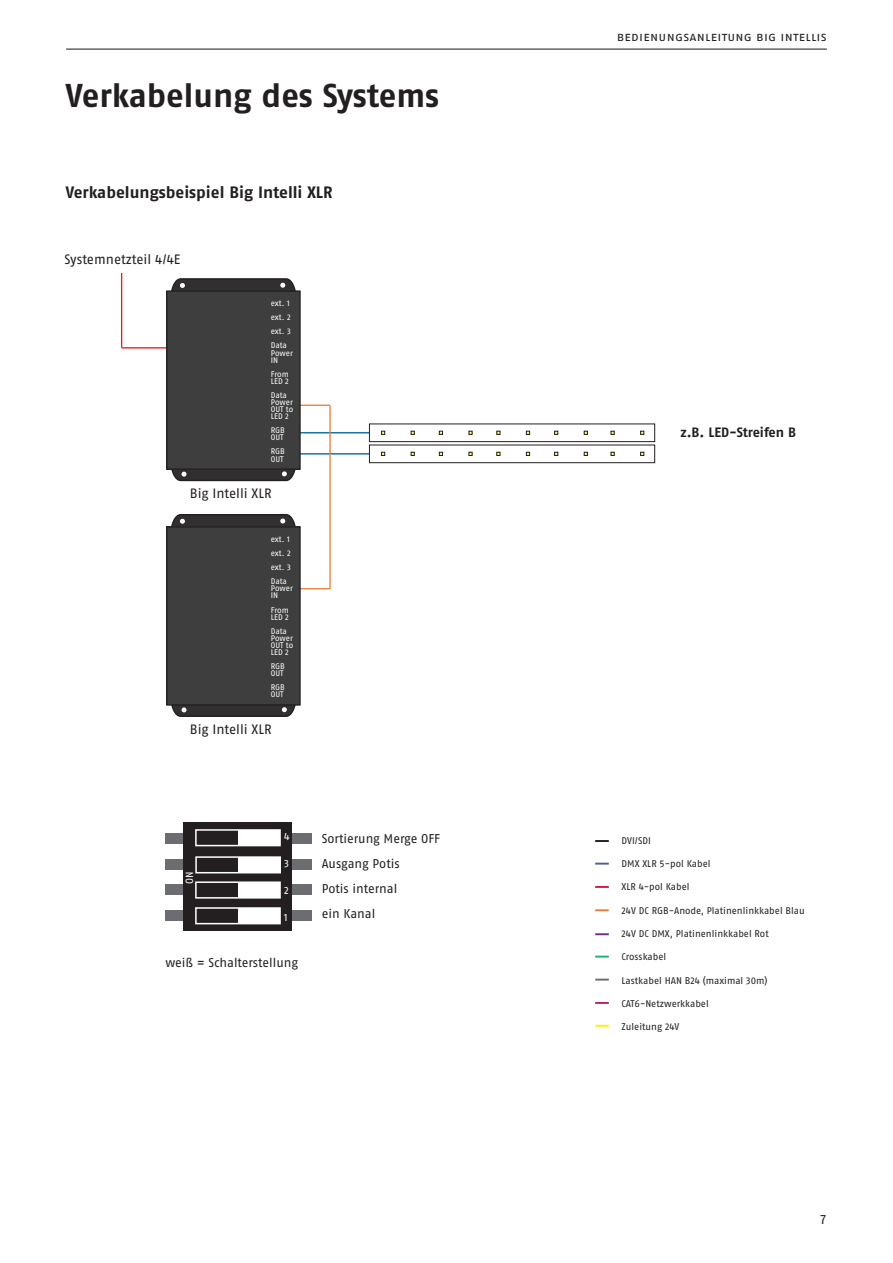
<style>
.page{position:relative;width:893px;height:1263px;background:#fff}
.page>*{position:absolute;margin:0;border:0;box-sizing:border-box;transform-origin:0 0}
.t1{font:700 33px "Fago OT";letter-spacing:-.005em;color:#231f20}
.t2{font:700 16.5px "Fago OT";color:#231f20}
.t3{font:13.65px "Fago OT";color:#231f20}
.t4{font:700 13.65px "Fago OT";color:#231f20}
.t5{font:12.75px/24.8px "Fago OT";letter-spacing:.005em;color:#231f20}
.t6{font:10.5px "Fago OT";color:#fff}
.t7{font:9.75px "Fago OT";color:#231f20}
.t8{font:8.1px/7.1px "Fago OT";letter-spacing:-.005em;color:#fff}
</style>
<div class="page">
<hr style="left:66px;top:49px;width:761px;height:1px;background:#231f20">
<hr style="left:286px;top:588px;width:44px;height:1px;background:#ea803d">
<hr style="left:286px;top:405px;width:44px;height:1px;background:#ea803d">
<hr style="left:286px;top:432px;width:83px;height:1px;background:#01669a">
<div style="left:369px;top:423px;width:286px;height:19px;border:1px solid #231f20"></div>
<svg style="left:381px;top:431px;width:4px;height:4px"></svg>
<svg style="left:411px;top:431px;width:4px;height:4px"></svg>
<svg style="left:439px;top:431px;width:4px;height:4px"></svg>
<svg style="left:468px;top:431px;width:5px;height:4px"></svg>
<svg style="left:496px;top:431px;width:4px;height:4px"></svg>
<svg style="left:526px;top:431px;width:4px;height:4px"></svg>
<svg style="left:554px;top:431px;width:4px;height:4px"></svg>
<svg style="left:584px;top:431px;width:4px;height:4px"></svg>
<svg style="left:611px;top:431px;width:4px;height:4px"></svg>
<svg style="left:640px;top:431px;width:4px;height:4px"></svg>
<hr style="left:287px;top:453px;width:84px;height:1px;background:#01669a">
<div style="left:369px;top:444px;width:286px;height:19px;border:1px solid #231f20"></div>
<svg style="left:381px;top:452px;width:4px;height:4px"></svg>
<svg style="left:411px;top:452px;width:4px;height:4px"></svg>
<svg style="left:439px;top:452px;width:4px;height:4px"></svg>
<svg style="left:468px;top:452px;width:5px;height:4px"></svg>
<svg style="left:496px;top:452px;width:4px;height:4px"></svg>
<svg style="left:526px;top:452px;width:4px;height:4px"></svg>
<svg style="left:554px;top:452px;width:4px;height:4px"></svg>
<svg style="left:584px;top:452px;width:4px;height:4px"></svg>
<svg style="left:611px;top:452px;width:4px;height:4px"></svg>
<svg style="left:640px;top:452px;width:4px;height:4px"></svg>
<hr style="left:122px;top:347px;width:44px;height:1px;background:#ee1d23">
<hr style="left:121px;top:273px;width:1px;height:74px;background:#ee1d23">
<svg style="left:171px;top:278px;width:125px;height:12px"></svg>
<svg style="left:171px;top:470px;width:125px;height:12px"></svg>
<div style="left:167px;top:291px;width:133px;height:178px;background:#3e3e3f"></div>
<div style="left:166px;top:290px;width:135px;height:180px;border:1px solid #231f20"></div>
<hr style="left:329px;top:406px;width:2px;height:183px;background:#ea803d">
<svg style="left:171px;top:514px;width:125px;height:12px"></svg>
<svg style="left:171px;top:706px;width:125px;height:11px"></svg>
<div style="left:167px;top:527px;width:133px;height:178px;background:#3e3e3f"></div>
<div style="left:166px;top:526px;width:135px;height:180px;border:1px solid #231f20"></div>
<div style="left:165px;top:833px;width:146px;height:11px;background:#6c6d70"></div>
<div style="left:165px;top:884px;width:146px;height:11px;background:#6c6d70"></div>
<div style="left:165px;top:860px;width:146px;height:10px;background:#6c6d70"></div>
<div style="left:165px;top:911px;width:146px;height:10px;background:#6c6d70"></div>
<div style="left:183px;top:822px;width:109px;height:109px;background:#231f20"></div>
<div style="left:195px;top:829px;width:86px;height:17px;border:2px solid #fff"></div>
<div style="left:238px;top:830px;width:42px;height:15px;background:#fff"></div>
<div style="left:195px;top:856px;width:86px;height:17px;border:2px solid #fff"></div>
<div style="left:238px;top:857px;width:42px;height:15px;background:#fff"></div>
<div style="left:195px;top:907px;width:86px;height:17px;border:2px solid #fff"></div>
<div style="left:238px;top:908px;width:42px;height:15px;background:#fff"></div>
<div style="left:195px;top:881px;width:86px;height:17px;border:2px solid #fff"></div>
<div style="left:238px;top:882px;width:42px;height:15px;background:#fff"></div>
<svg style="left:595px;top:863px;width:14px;height:1px"></svg>
<svg style="left:595px;top:840px;width:14px;height:2px"></svg>
<svg style="left:595px;top:886px;width:14px;height:2px"></svg>
<svg style="left:595px;top:909px;width:14px;height:2px"></svg>
<svg style="left:595px;top:933px;width:14px;height:2px"></svg>
<svg style="left:595px;top:956px;width:14px;height:1px"></svg>
<svg style="left:595px;top:979px;width:14px;height:1px"></svg>
<svg style="left:595px;top:1002px;width:14px;height:2px"></svg>
<svg style="left:595px;top:1025px;width:14px;height:2px"></svg>
<h1 class="t1" style="left:66px;top:76px;width:375px">Verkabelung des Systems</h1>
<h2 class="t2" style="left:66px;top:183px;width:268px">Verkabelungsbeispiel Big Intelli XLR</h2>
<h3 class="t3" style="left:65px;top:251px;width:117px">Systemnetzteil 4/4E</h3>
<p class="t8" style="left:271px;top:296px;width:22px;line-height:14.1px">ext. 1 ext. 2 ext. 3<br>Data</p>
<p class="t8" style="left:271px;top:349px;width:24px">Power<br>IN</p>
<p class="t8" style="left:271px;top:370px;width:20px">From<br>LED 2</p>
<p class="t8" style="left:271px;top:392px;width:24px">Data<br>Power<br>OUT to<br>LED 2</p>
<p class="t8" style="left:271px;top:427px;width:16px">RGB<br>OUT</p>
<p class="t8" style="left:271px;top:448px;width:16px">RGB<br>OUT</p>
<h3 class="t3" style="left:190px;top:485px;width:83px">Big Intelli XLR</h3>
<p class="t8" style="left:271px;top:532px;width:22px;line-height:14.1px">ext. 1 ext. 2 ext. 3<br>Data</p>
<p class="t8" style="left:271px;top:585px;width:24px">Power<br>IN</p>
<p class="t8" style="left:271px;top:606px;width:20px">From<br>LED 2</p>
<p class="t8" style="left:271px;top:627px;width:24px">Data<br>Power<br>OUT to<br>LED 2</p>
<p class="t8" style="left:271px;top:663px;width:16px">RGB<br>OUT</p>
<p class="t8" style="left:271px;top:684px;width:16px">RGB<br>OUT</p>
<h3 class="t3" style="left:190px;top:721px;width:83px">Big Intelli XLR</h3>
<h3 class="t5" style="left:617px;top:25px;width:212px">bedienungsanleitung big intellis</h3>
<h3 class="t4" style="left:680px;top:424px;width:117px">z.B. LED-Streifen B</h3>
<p class="t6" style="left:183px;top:883px;width:14px;rotate:-90deg">ON</p>
<p class="t6" style="left:284px;top:830px;width:7px">4</p>
<p class="t6" style="left:284px;top:857px;width:6px">3</p>
<p class="t6" style="left:284px;top:884px;width:6px">2</p>
<p class="t6" style="left:284px;top:911px;width:5px">1</p>
<h3 class="t5" style="left:165px;top:951px;width:134px">weiß = Schalterstellung</h3>
<h3 class="t5" style="left:322px;top:826px;width:120px">Sortierung Merge OFF<br>Ausgang Potis<br>Potis internal<br>ein Kanal</h3>
<p class="t7" style="left:622px;top:834px;width:31px">DVI/SDI</p>
<p class="t7" style="left:622px;top:858px;width:90px">DMX XLR 5-pol Kabel</p>
<p class="t7" style="left:622px;top:881px;width:70px">XLR 4-pol Kabel</p>
<p class="t7" style="left:622px;top:904px;width:185px">24V DC RGB-Anode, Platinenlinkkabel Blau</p>
<p class="t7" style="left:622px;top:928px;width:149px">24V DC DMX, Platinenlinkkabel Rot</p>
<p class="t7" style="left:622px;top:951px;width:46px">Crosskabel</p>
<p class="t7" style="left:622px;top:974px;width:148px">Lastkabel HAN B24 (maximal 30m)</p>
<p class="t7" style="left:622px;top:998px;width:89px">CAT6-Netzwerkkabel</p>
<p class="t7" style="left:622px;top:1021px;width:59px">Zuleitung 24V</p>
<h3 class="t5" style="left:819px;top:1207px;width:9px">7</h3>
</div>
